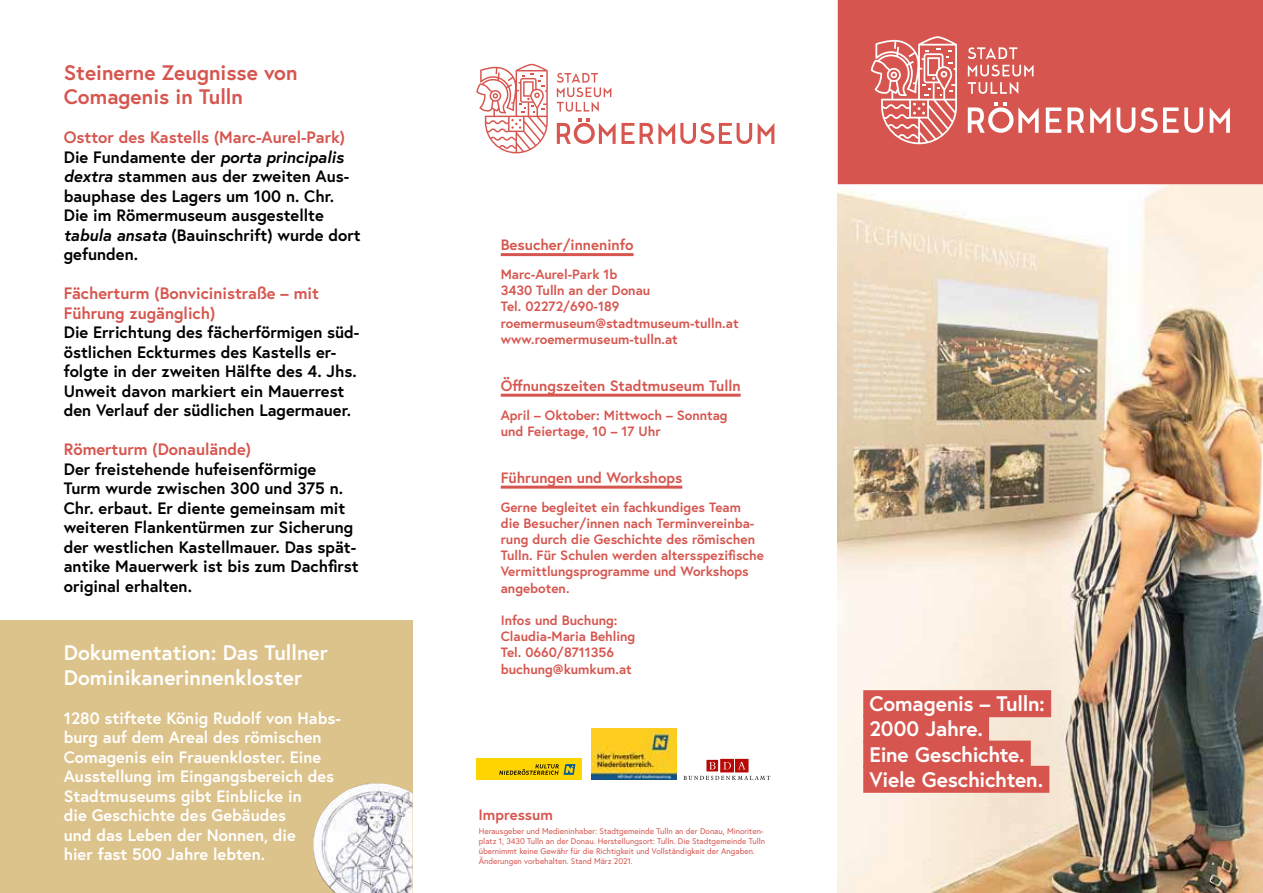
<style>
.page{position:relative;width:1263px;height:893px;background:#fff}
.page>*{position:absolute;margin:0;border:0;box-sizing:border-box;transform-origin:0 0}
.t1{font:700 21px/25.2px "Europa";color:#fff}
.t2{font:700 21px/24px "Europa";color:#d6564f}
.t3{font:700 16.5px/19.5px "Europa";color:#000}
.t4{font:700 16.5px/19.5px "Europa";color:#fff}
.t5{font:700 16.5px/19.5px "Europa";color:#d6564f}
.t6{font:700 15px "Europa";color:#d6564f}
.t7{font:700 13.5px/16.2px "Europa";color:#d6564f}
.t8{font:8.25px/9.9px "Europa";color:#d6564f}
.s1{color:#d6564f}
.s2{font-style:italic}
</style>
<div class="page">
<img style="left:838px;top:184px;width:425px;height:709px">
<div style="left:838px;top:0;width:425px;height:184px;background:#d6564f"></div>
<div style="left:0;top:621px;width:412px;height:272px;background:#dcc38b"></div>
<svg style="left:1046px;top:107px;width:15px;height:26px"></svg>
<svg style="left:1067px;top:107px;width:17px;height:26px"></svg>
<svg style="left:1090px;top:107px;width:20px;height:26px"></svg>
<svg style="left:1117px;top:107px;width:40px;height:26px"></svg>
<svg style="left:1163px;top:107px;width:15px;height:26px"></svg>
<svg style="left:1184px;top:107px;width:19px;height:26px"></svg>
<svg style="left:1210px;top:107px;width:20px;height:26px"></svg>
<svg style="left:968px;top:102px;width:71px;height:31px"></svg>
<svg style="left:871px;top:36px;width:86px;height:108px"></svg>
<svg style="left:968px;top:47px;width:49px;height:12px"></svg>
<svg style="left:968px;top:65px;width:65px;height:11px"></svg>
<svg style="left:968px;top:82px;width:50px;height:12px"></svg>
<div style="left:863px;top:690px;width:188px;height:27px;background:#d6564f"></div>
<div style="left:863px;top:715px;width:126px;height:27px;background:#d6564f"></div>
<div style="left:863px;top:741px;width:168px;height:27px;background:#d6564f"></div>
<div style="left:863px;top:766px;width:186px;height:27px;background:#d6564f"></div>
<svg style="left:640px;top:123px;width:112px;height:21px"></svg>
<svg style="left:758px;top:123px;width:16px;height:21px"></svg>
<svg style="left:557px;top:118px;width:77px;height:26px"></svg>
<svg style="left:476px;top:64px;width:72px;height:89px"></svg>
<svg style="left:557px;top:73px;width:54px;height:39px"></svg>
<hr style="left:501px;top:253px;width:133px;height:3px;background:#d6564f">
<hr style="left:501px;top:394px;width:240px;height:3px;background:#d6564f">
<hr style="left:501px;top:486px;width:181px;height:3px;background:#d6564f">
<div style="left:476px;top:759px;width:106px;height:21px;background:#ffd400"></div>
<svg style="left:499px;top:764px;width:76px;height:11px"></svg>
<img style="left:591px;top:729px;width:85px;height:51px">
<svg style="left:683px;top:776px;width:87px;height:4px"></svg>
<svg style="left:708px;top:761px;width:9px;height:9px"></svg>
<div style="left:706px;top:759px;width:13px;height:13px;border:1px solid #fff"></div>
<svg style="left:709px;top:762px;width:6px;height:7px"></svg>
<div style="left:735px;top:759px;width:14px;height:13px;background:#d67472"></div>
<svg style="left:737px;top:761px;width:9px;height:9px"></svg>
<div style="left:735px;top:759px;width:13px;height:13px;border:1px solid #b70a06"></div>
<svg style="left:738px;top:762px;width:7px;height:7px"></svg>
<svg style="left:720px;top:759px;width:14px;height:13px"></svg>
<svg style="left:723px;top:761px;width:8px;height:9px"></svg>
<div style="left:721px;top:759px;width:12px;height:13px;border:1px solid #b70a06"></div>
<svg style="left:723px;top:762px;width:8px;height:7px"></svg>
<img style="left:313px;top:783px;width:100px;height:110px">
<p class="t2" style="left:64px;top:60px;width:235px">Steinerne Zeugnisse von<br>Comagenis in Tulln</p>
<p class="t3" style="left:64px;top:127px;width:298px"><span class="s1">Osttor des Kastells (Marc-Aurel-Park)<br></span>Die Fundamente der <span class="s2">porta principalis dextra</span> stammen aus der zweiten Aus-- bauphase des Lagers um 100 n. Chr.<br>Die im Römermuseum ausgestellte <span class="s2">tabula ansata</span> (Bauinschrift) wurde dort gefunden.</p>
<p class="t5" style="left:64px;top:283px;width:257px">Fächerturm (Bonvicinistraße – mit<br>Führung zugänglich)</p>
<p class="t3" style="left:64px;top:322px;width:297px">Die Errichtung des fächerförmigen süd&shy;östlichen Eckturmes des Kastells er&shy;folgte in der zweiten Hälfte des 4. Jhs.<br>Unweit davon markiert ein Mauerrest den Verlauf der südlichen Lagermauer.</p>
<p class="t5" style="left:64px;top:439px;width:189px">Römerturm (Donaulände)</p>
<p class="t3" style="left:64px;top:459px;width:296px">Der freistehende hufeisenförmige<br>Turm wurde zwischen 300 und 375 n.<br>Chr. erbaut. Er diente gemeinsam mit weiteren Flankentürmen zur Sicherung der westlichen Kastellmauer. Das spät&shy;antike Mauerwerk ist bis zum Dachfirst original erhalten.</p>
<p class="t1" style="left:64px;top:639px;width:266px">Dokumentation: Das Tullner<br>Dominikanerinnenkloster</p>
<p class="t4" style="left:64px;top:708px;width:279px">1280 stiftete König Rudolf von Habs&shy;burg auf dem Areal des römischen<br>Comagenis ein Frauenkloster. Eine<br>Ausstellung im Eingangsbereich des<br>Stadtmuseums gibt Einblicke in<br>die Geschichte des Gebäudes<br>und das Leben der Nonnen, die<br>hier fast 500 Jahre lebten.</p>
<p class="t6" style="left:501px;top:235px;width:134px">Besucher/inneninfo</p>
<p class="t7" style="left:501px;top:266px;width:239px">Marc-Aurel-Park 1b<br>3430 Tulln an der Donau<br>Tel. 02272/690-189 roemermuseum@stadtmuseum-tulln.at www.roemermuseum-tulln.at</p>
<p class="t6" style="left:501px;top:375px;width:241px">Öffnungszeiten Stadtmuseum Tulln</p>
<p class="t7" style="left:501px;top:406px;width:228px">April – Oktober: Mittwoch – Sonntag und Feiertage, 10 – 17 Uhr</p>
<p class="t6" style="left:501px;top:467px;width:183px">Führungen und Workshops</p>
<p class="t7" style="left:501px;top:498px;width:265px">Gerne begleitet ein fachkundiges Team<br>die Besucher/innen nach Terminvereinba&shy;rung durch die Geschichte des römischen Tulln. Für Schulen werden altersspezifische Vermittlungsprogramme und Workshops angeboten.</p>
<p class="t7" style="left:501px;top:612px;width:136px">Infos und Buchung:<br>Claudia-Maria Behling<br>Tel. 0660/8711356 buchung@kumkum.at</p>
<p class="t6" style="left:478px;top:804px;width:76px">Impressum</p>
<p class="t8" style="left:479px;top:826px;width:288px">Herausgeber und Medieninhaber: Stadtgemeinde Tulln an der Donau, Minoriten&shy;platz 1, 3430 Tulln an der Donau. Herstellungsort: Tulln. Die Stadtgemeinde Tulln übernimmt keine Gewähr für die Richtigkeit und Vollständigkeit der Angaben.<br>Änderungen vorbehalten. Stand März 2021.</p>
<p class="t1" style="left:869px;top:691px;width:177px">Comagenis – Tulln:<br>2000 Jahre.<br>Eine Geschichte.<br>Viele Geschichten.</p>
</div>
